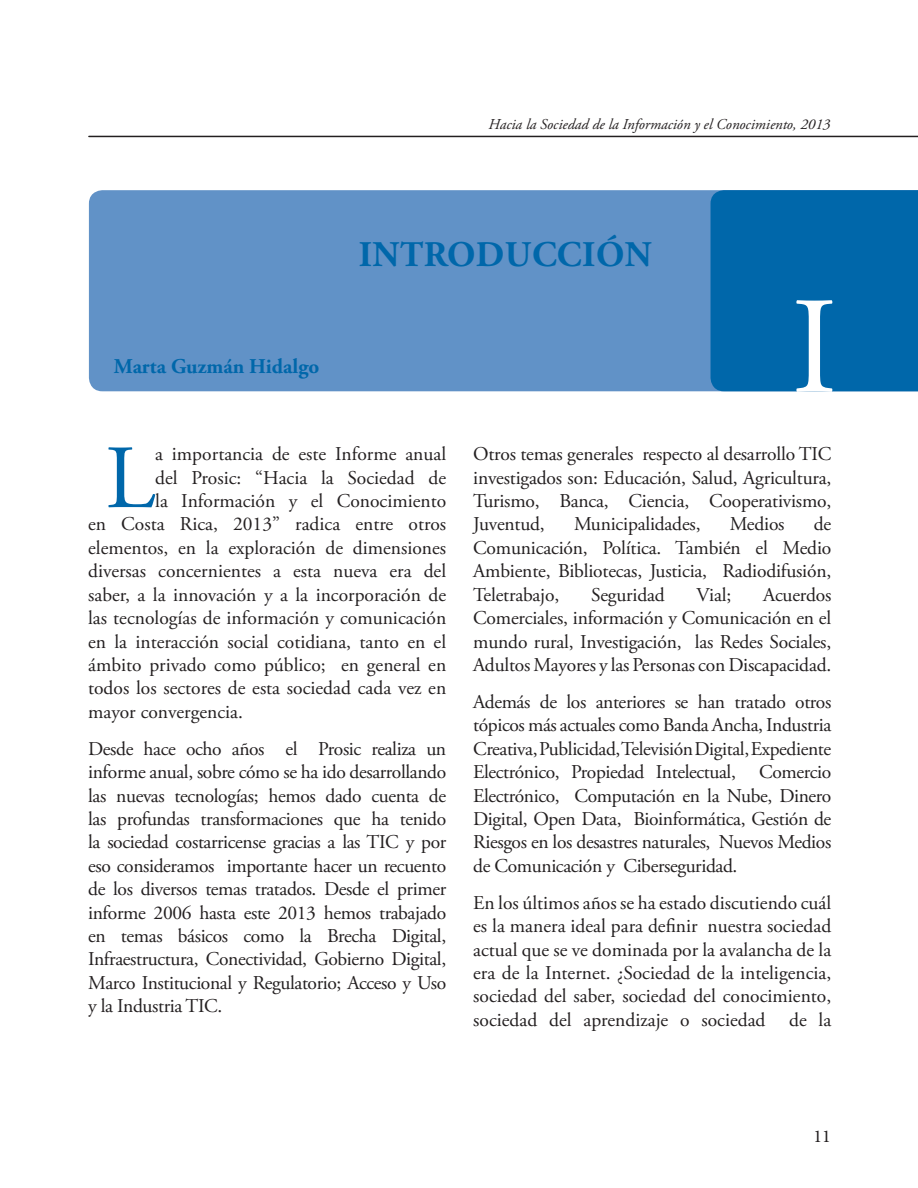
<style>
.page{position:relative;width:918px;height:1188px;background:#fff}
.page>*{position:absolute;margin:0;border:0;box-sizing:border-box;transform-origin:0 0}
.t1{font:90.15px "Adobe Garamond Pro";color:#0067aa}
.t2{font:700 36px "Adobe Garamond Pro";letter-spacing:.015em;color:#0067aa}
.t3{font:700 21px "Adobe Garamond Pro";color:#0067aa}
.t4{font:19.5px/23.4px "Adobe Garamond Pro";color:#231f20;text-align:justify}
.t5{font:18px "Minion Pro";color:#231f20}
.t6{font:italic 15px "Adobe Garamond Pro";color:#231f20}
</style>
<div class="page">
<hr style="left:89px;top:136px;width:828px;height:1px;background:#231f20">
<div style="left:89px;top:190px;width:621px;height:201px;background:#6192c7"></div>
<div style="left:710px;top:190px;width:207px;height:202px;background:#0067aa"></div>
<p class="t6" style="left:488px;top:115px;width:343px">Hacia la Sociedad de la Información y el Conocimiento, 2013</p>
<p class="t3" style="left:114px;top:354px;width:207px">Marta Guzmán Hidalgo</p>
<h2 class="t2" style="left:358px;top:234px;width:67px">Intro</h2>
<h2 class="t2" style="left:475px;top:234px;width:53px">ducci</h2>
<h2 class="t2" style="left:596px;top:234px;width:57px">ón</h2>
<h1 class="t1" style="left:105px;top:424px;width:51px">L</h1>
<p class="t4" style="left:155px;top:443px;width:292px">a importancia de este Informe anual</p>
<p class="t4" style="left:155px;top:466px;width:292px">del Prosic: “Hacia la Sociedad de</p>
<p class="t4" style="left:155px;top:490px;width:292px">la Información y el Conocimiento</p>
<p class="t4" style="left:88px;top:513px;width:359px">en Costa Rica, 2013” radica entre otros</p>
<p class="t4" style="left:88px;top:536px;width:359px">elementos, en la exploración de dimensiones</p>
<p class="t4" style="left:88px;top:560px;width:359px">diversas concernientes a esta nueva era del</p>
<p class="t4" style="left:88px;top:583px;width:359px">saber, a la innovación y a la incorporación de</p>
<p class="t4" style="left:88px;top:607px;width:359px">las tecnologías de información y comunicación</p>
<p class="t4" style="left:88px;top:630px;width:359px">en la interacción social cotidiana, tanto en el</p>
<p class="t4" style="left:88px;top:653px;width:359px">ámbito privado como público; en general en</p>
<p class="t4" style="left:88px;top:677px;width:359px">todos los sectores de esta sociedad cada vez en</p>
<p class="t4" style="left:88px;top:700px;width:156px">mayor convergencia.</p>
<p class="t4" style="left:88px;top:737px;width:359px">Desde hace ocho años el Prosic realiza un informe anual, sobre cómo se ha ido desarrollando las nuevas tecnologías; hemos dado cuenta de las profundas transformaciones que ha tenido la sociedad costarricense gracias a las TIC y por eso consideramos importante hacer un recuento de los diversos temas tratados. Desde el primer informe 2006 hasta este 2013 hemos trabajado en temas básicos como la Brecha Digital, Infraestructura, Conectividad, Gobierno Digital, Marco Institucional y Regulatorio; Acceso y Uso y la Industria TIC.</p>
<p class="t4" style="left:473px;top:443px;width:359px">Otros temas generales respecto al desarrollo TIC investigados son: Educación, Salud, Agricultura, Turismo, Banca, Ciencia, Cooperativismo, Juventud,</p>
<p class="t4" style="left:473px;top:513px;width:359px;text-indent:340px">de Comunicación, Política. También el Medio Ambiente, Bibliotecas, Justicia, Radiodifusión, Teletrabajo,</p>
<p class="t4" style="left:574px;top:513px;width:128px">Municipalidades,</p>
<p class="t4" style="left:729px;top:513px;width:56px">Medios</p>
<p class="t4" style="left:473px;top:583px;width:359px;text-indent:290px">Acuerdos Comerciales, información y Comunicación en el mundo rural, Investigación, las Redes Sociales, Adultos Mayores y las Personas con Discapacidad.</p>
<p class="t4" style="left:473px;top:690px;width:359px">Además de los anteriores se han tratado otros tópicos más actuales como Banda Ancha, Industria Creativa, Publicidad, Televisión Digital, Expediente Electrónico, Propiedad Intelectual, Comercio Electrónico, Computación en la Nube, Dinero Digital, Open Data, Bioinformática, Gestión de Riesgos en los desastres naturales, Nuevos Medios de Comunicación y Ciberseguridad.</p>
<p class="t4" style="left:473px;top:891px;width:359px">En los últimos años se ha estado discutiendo cuál es la manera ideal para definir nuestra sociedad actual que se ve dominada por la avalancha de la era de la Internet. ¿Sociedad de la inteligencia, sociedad del saber, sociedad del conocimiento, sociedad del aprendizaje o sociedad de la</p>
<p class="t4" style="left:591px;top:583px;width:75px">Seguridad</p>
<p class="t4" style="left:696px;top:583px;width:36px">Vial;</p>
<p class="t5" style="left:813px;top:1123px;width:19px">11</p>
</div>
